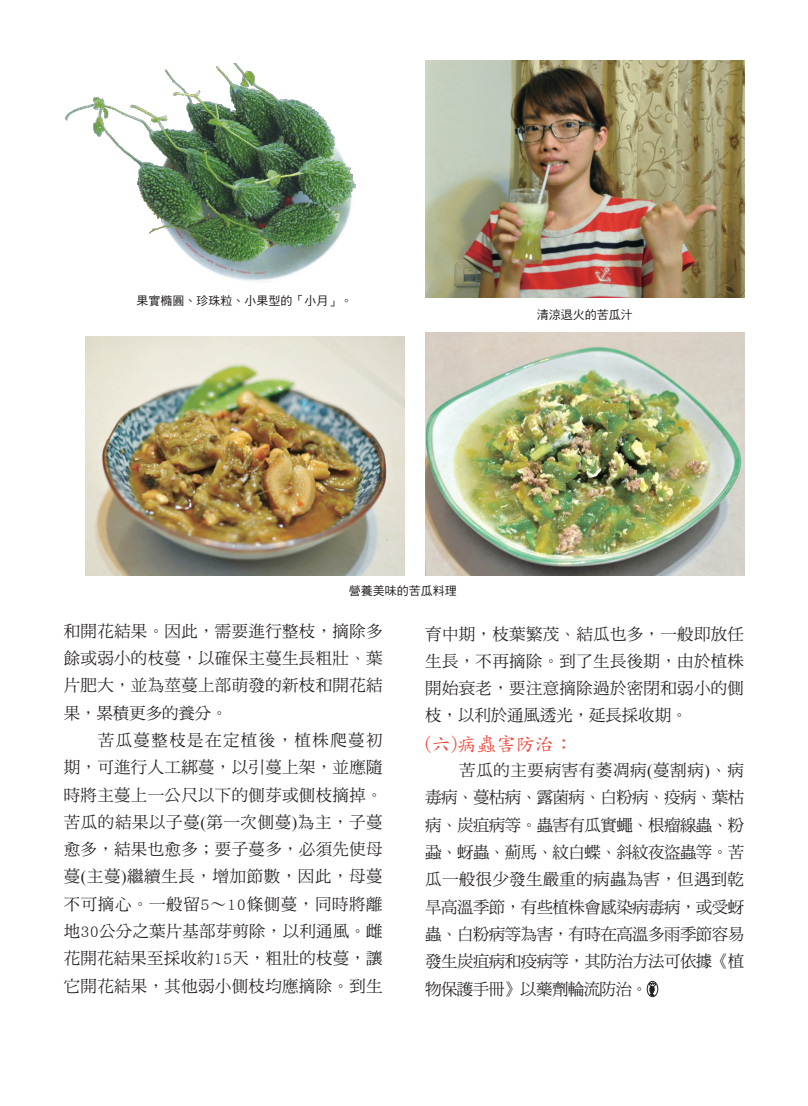
<style>
.page{position:relative;width:808px;height:1106px;background:#fff}
.page>*{position:absolute;margin:0;border:0;box-sizing:border-box;transform-origin:0 0}
.一_整段{font:19.5px "DF Kai Shu Std W5";letter-spacing:-.005em;color:#f0473b}
.內文{font:16.5px/27.3px "DF Ming Std W5";letter-spacing:.01em;color:#231f20;text-align:justify}
.t1{font:12px "DF Hei Std W5";color:#231f20}
.s1{font-family:"DF Ming Std W3"}
.s2{font-family:"Times New Roman"}
</style>
<div class="page">
<img style="left:425px;top:61px;width:319px;height:237px">
<img style="left:425px;top:333px;width:319px;height:242px">
<img style="left:85px;top:337px;width:319px;height:238px">
<div style="left:647px;top:981px;width:11px;height:15px;border:1px solid #231f20;border-radius:50%"></div>
<svg style="left:649px;top:982px;width:7px;height:14px"></svg>
<img style="left:65px;top:64px;width:291px;height:219px">
<p class="t1" style="left:136px;top:294px;width:217px">果實橢圓、珍珠粒、小果型的「小月」。</p>
<p class="t1" style="left:537px;top:308px;width:97px">清涼退火的苦瓜汁</p>
<p class="t1" style="left:349px;top:584px;width:109px">營養美味的苦瓜料理</p>
<p class="內文" style="left:64px;top:617px;width:320px">和開花結果<span class="s1">。</span>因此<span class="s1">，</span>需要進行整枝<span class="s1">，</span>摘除多餘或弱小的枝蔓<span class="s1">，</span>以確保主蔓生長粗壯<span class="s1">、</span>葉片肥大<span class="s1">，</span>並為莖蔓上部萌發的新枝和開花結果<span class="s1">，</span>累積更多的養分<span class="s1">。</span></p>
<p class="內文" style="left:64px;top:726px;width:320px;text-indent:34px">苦瓜蔓整枝是在定植後<span class="s1">，</span>植株爬蔓初期<span class="s1">，</span>可進行人工綁蔓<span class="s1">，</span>以引蔓上架<span class="s1">，</span>並應隨時將主蔓上一公尺以下的側芽或側枝摘掉<span class="s1">。</span>苦瓜的結果以子蔓<span class="s2">(</span>第一次側蔓<span class="s2">)</span>為主<span class="s1">，</span>子蔓愈多<span class="s1">，</span>結果也愈多<span class="s1">；</span>要子蔓多<span class="s1">，</span>必須先使母蔓<span class="s2">(</span>主蔓<span class="s2">)</span>繼續生長<span class="s1">，</span>增加節數<span class="s1">，</span>因此<span class="s1">，</span>母蔓不可摘心<span class="s1">。</span>一般留5<span class="s1">∼</span>10條側蔓<span class="s1">，</span>同時將離地30公分之葉片基部芽剪除<span class="s1">，</span>以利通風<span class="s1">。</span>雌花開花結果至採收約15天<span class="s1">，</span>粗壯的枝蔓<span class="s1">，</span>讓它開花結果<span class="s1">，</span>其他弱小側枝均應摘除<span class="s1">。</span>到生</p>
<p class="內文" style="left:425px;top:619px;width:320px">育中期<span class="s1">，</span>枝葉繁茂<span class="s1">、</span>結瓜也多<span class="s1">，</span>一般即放任生長<span class="s1">，</span>不再摘除<span class="s1">。</span>到了生長後期<span class="s1">，</span>由於植株開始衰老<span class="s1">，</span>要注意摘除過於密閉和弱小的側枝<span class="s1">，</span>以利於通風透光<span class="s1">，</span>延長採收期<span class="s1">。</span></p>
<p class="一_整段" style="left:425px;top:733px;width:150px">(六)病蟲害防治：</p>
<p class="內文" style="left:425px;top:756px;width:321px;text-indent:34px">苦瓜的主要病害有萎凋病<span class="s2">(</span>蔓割病<span class="s2">)</span><span class="s1">、</span>病毒病<span class="s1">、</span>蔓枯病<span class="s1">、</span>露菌病<span class="s1">、</span>白粉病<span class="s1">、</span>疫病<span class="s1">、</span>葉枯病<span class="s1">、</span>炭疽病等<span class="s1">。</span>蟲害有瓜實蠅<span class="s1">、</span>根瘤線蟲<span class="s1">、</span>粉蝨<span class="s1">、</span>蚜蟲<span class="s1">、</span>薊馬<span class="s1">、</span>紋白蝶<span class="s1">、</span>斜紋夜盜蟲等<span class="s1">。</span>苦瓜一般很少發生嚴重的病蟲為害<span class="s1">，</span>但遇到乾旱高溫季節<span class="s1">，</span>有些植株會感染病毒病<span class="s1">，</span>或受蚜蟲<span class="s1">、</span>白粉病等為害<span class="s1">，</span>有時在高溫多雨季節容易發生炭疽病和疫病等<span class="s1">，</span>其防治方法可依據<span class="s1">《</span>植物保護手冊<span class="s1">》</span>以藥劑輪流防治<span class="s1">。</span></p>
</div>
